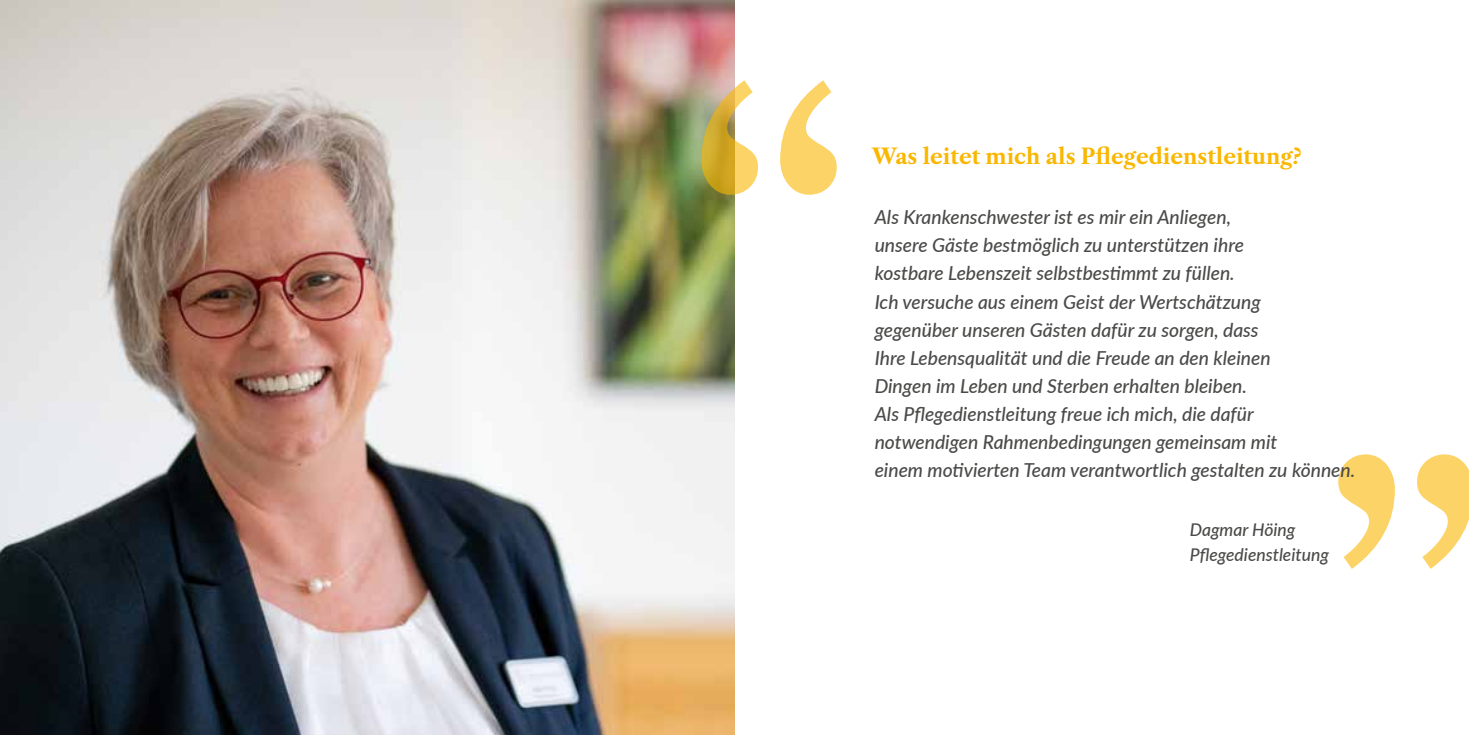
<style>
.page{position:relative;width:1469px;height:735px;background:#fff}
.page>*{position:absolute;margin:0;border:0;box-sizing:border-box;transform-origin:0 0}
.t1{font:700 21px "Libre Caslon Text";color:#fab700}
.t2{font:italic 500 19.25px/28px "Lato";color:#4a4a49}
.t3{font:italic 500 17.5px/24.5px "Lato";color:#4a4a49}
</style>
<div class="page">
<svg style="left:1338px;top:454px;width:130px;height:114px"></svg>
<img style="left:0;top:0;width:734px;height:734px">
<svg style="left:701px;top:80px;width:135px;height:115px"></svg>
<p class="t1" style="left:871px;top:143px;width:431px">Was leitet mich als Pflegedienstleitung?</p>
<p class="t2" style="left:874px;top:202px;width:482px">Als Krankenschwester ist es mir ein Anliegen,<br>unsere Gäste bestmöglich zu unterstützen ihre<br>kostbare Lebenszeit selbstbestimmt zu füllen.<br>Ich versuche aus einem Geist der Wertschätzung<br>gegenüber unseren Gästen dafür zu sorgen, dass<br>Ihre Lebensqualität und die Freude an den kleinen<br>Dingen im Leben und Sterben erhalten bleiben.<br>Als Pflegedienstleitung freue ich mich, die dafür notwendigen Rahmenbedingungen gemeinsam mit<br>einem motivierten Team verantwortlich gestalten zu können.</p>
<p class="t3" style="left:1189px;top:516px;width:141px">Dagmar Höing<br>Pflegedienstleitung</p>
</div>
